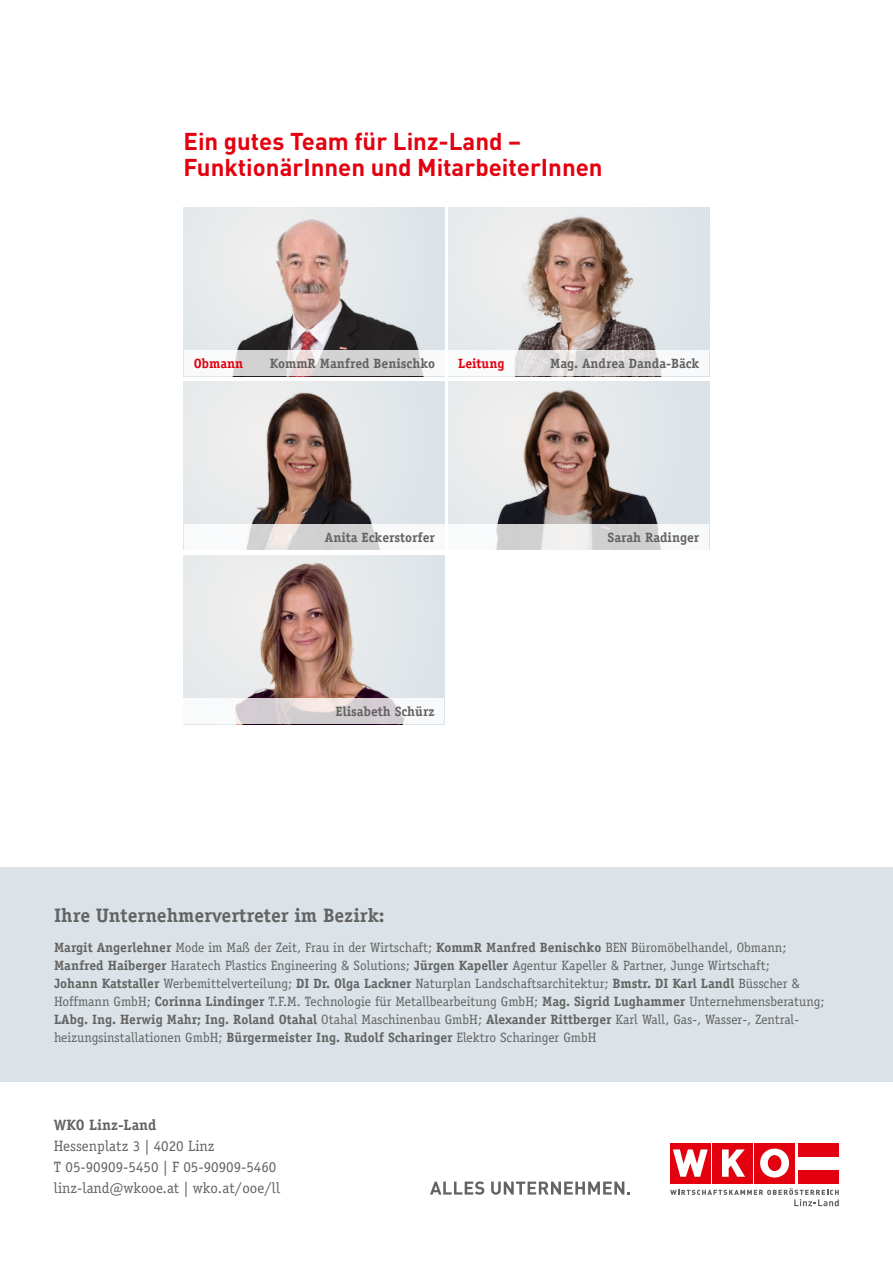
<style>
.page{position:relative;width:893px;height:1263px;background:#fff}
.page>*{position:absolute;margin:0;border:0;box-sizing:border-box;transform-origin:0 0}
.t1{font:700 24px/25.5px "DIN Pro";color:#e3000f}
.t2{font:700 19.5px "Officina Serif";color:#636362}
.t3{font:15px/21px "Officina Serif";color:#636362}
.t4{font:700 15px "Officina Serif";color:#636362}
.t5{font:13.5px/18px "Officina Serif";color:#636362}
.t6{font:700 13.5px "Officina Serif";color:#636362}
.t7{font:700 13.5px "Officina Serif";color:#e3000f}
.s1{font-weight:700}
</style>
<div class="page">
<svg style="left:430px;top:1181px;width:54px;height:14px"></svg>
<svg style="left:491px;top:1181px;width:139px;height:14px"></svg>
<img style="left:448px;top:207px;width:261px;height:143px">
<img style="left:184px;top:207px;width:261px;height:143px">
<svg style="left:514px;top:350px;width:148px;height:26px;fill:#dedbdb"></svg>
<svg style="left:232px;top:350px;width:192px;height:26px;fill:#d3d2d2"></svg>
<img style="left:184px;top:381px;width:261px;height:143px">
<svg style="left:246px;top:524px;width:135px;height:26px;fill:#d2d1d2"></svg>
<img style="left:448px;top:381px;width:261px;height:143px">
<svg style="left:495px;top:524px;width:167px;height:26px;fill:#d0d0d2"></svg>
<div style="left:0;top:867px;width:893px;height:215px;background:#dbe3e8"></div>
<div style="left:754px;top:1143px;width:41px;height:40px;background:#e3000f"></div>
<div style="left:712px;top:1143px;width:40px;height:40px;background:#e3000f"></div>
<svg style="left:722px;top:1149px;width:23px;height:28px"></svg>
<div style="left:670px;top:1143px;width:40px;height:40px;background:#e3000f"></div>
<svg style="left:673px;top:1149px;width:35px;height:28px"></svg>
<div style="left:799px;top:1143px;width:40px;height:14px;background:#e3000f"></div>
<div style="left:799px;top:1170px;width:40px;height:13px;background:#e3000f"></div>
<svg style="left:760px;top:1148px;width:29px;height:29px"></svg>
<div style="left:768px;top:1156px;width:13px;height:14px;background:#e3000f;border-radius:50%"></div>
<div style="left:768px;top:1155px;width:13px;height:16px;border:1px solid #e3000f;border-radius:50%"></div>
<svg style="left:670px;top:1188px;width:169px;height:18px"></svg>
<div style="left:183px;top:555px;width:261px;height:169px;background:#dde4e9"></div>
<img style="left:184px;top:555px;width:243px;height:144px">
<svg style="left:183px;top:699px;width:261px;height:25px"></svg>
<h1 class="t1" style="left:183px;top:126px;width:421px">Ein gutes Team für Linz-Land –<br>FunktionärInnen und MitarbeiterInnen</h1>
<p class="t7" style="left:194px;top:355px;width:51px">Obmann</p>
<p class="t7" style="left:458px;top:355px;width:48px">Leitung</p>
<p class="t6" style="left:270px;top:355px;width:167px">KommR Manfred Benischko</p>
<p class="t6" style="left:550px;top:355px;width:151px">Mag. Andrea Danda-Bäck</p>
<p class="t6" style="left:325px;top:529px;width:112px">Anita Eckerstorfer</p>
<p class="t6" style="left:335px;top:703px;width:101px">Elisabeth Schürz</p>
<p class="t6" style="left:608px;top:529px;width:93px">Sarah Radinger</p>
<h2 class="t2" style="left:54px;top:903px;width:332px">Ihre Unternehmervertreter im Bezirk:</h2>
<p class="t5" style="left:54px;top:938px;width:772px"><span class="s1">Margit Angerlehner</span> Mode im Maß der Zeit, Frau in der Wirtschaft; <span class="s1">KommR Manfred Benischko</span> BEN Büromöbelhandel, Obmann; <span class="s1">Manfred Haiberger</span> Haratech Plastics Engineering &amp; Solutions; <span class="s1">Jürgen Kapeller</span> Agentur Kapeller &amp; Partner, Junge Wirtschaft;<br><span class="s1">Johann Katstaller</span> Werbemittelverteilung; <span class="s1">DI Dr. Olga Lackner</span> Naturplan Landschaftsarchitektur; <span class="s1">Bmstr. DI Karl Landl</span> Büsscher &amp; Hoffmann GmbH; <span class="s1">Corinna Lindinger</span> T.F.M. Technologie für Metallbearbeitung GmbH; <span class="s1">Mag. Sigrid Lughammer</span> Unternehmensberatung; <span class="s1">LAbg. Ing. Herwig Mahr; Ing. Roland Otahal</span> Otahal Maschinenbau GmbH; <span class="s1">Alexander Rittberger</span> Karl Wall, Gas-, Wasser-, Zentral&shy;heizungsinstallationen GmbH; <span class="s1">Bürgermeister Ing. Rudolf Scharinger</span> Elektro Scharinger GmbH</p>
<p class="t4" style="left:54px;top:1115px;width:104px">WKO Linz-Land</p>
<p class="t3" style="left:54px;top:1135px;width:228px">Hessenplatz 3 | 4020 Linz<br>T 05-90909-5450 | F 05-90909-5460 linz-land@wkooe.at | wko.at/ooe/ll</p>
</div>
